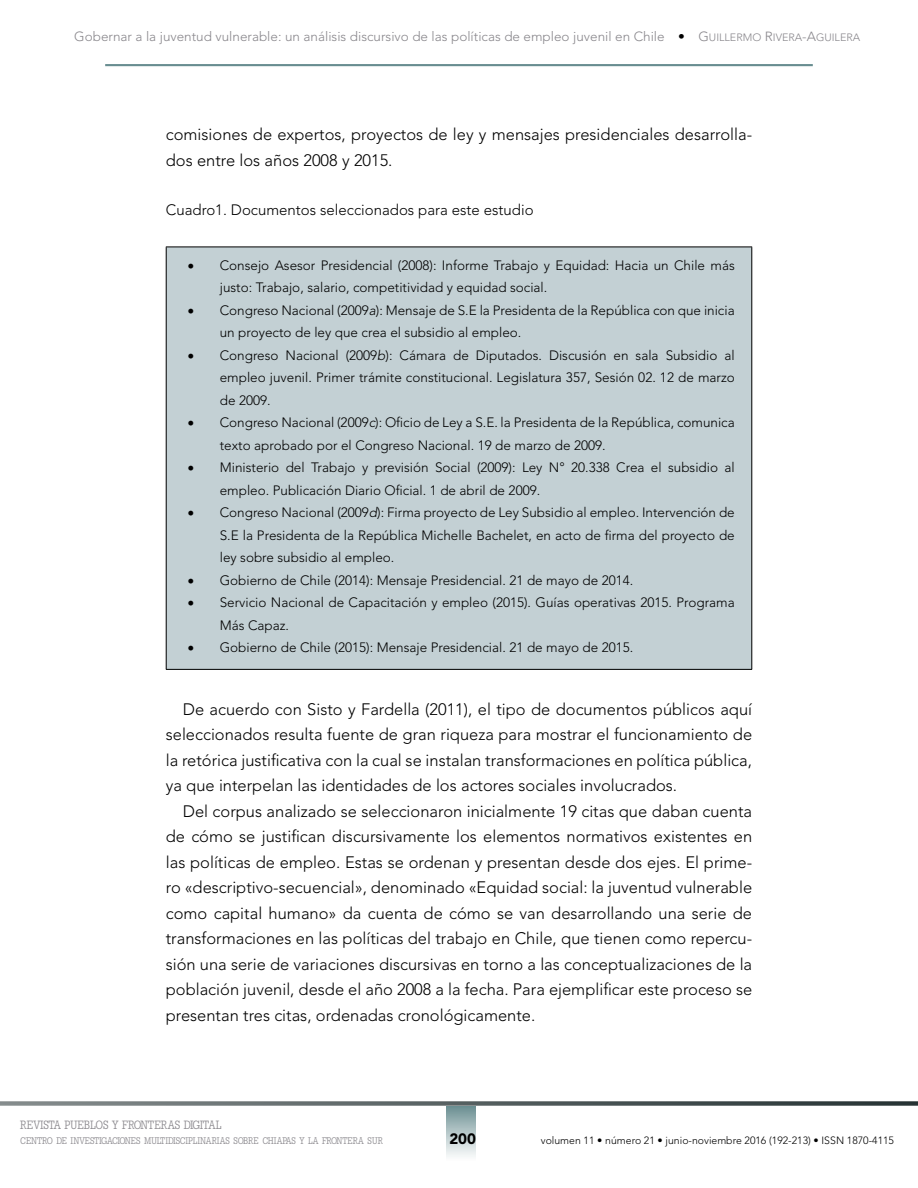
<style>
.page{position:relative;width:918px;height:1188px;background:#fff}
.page>*{position:absolute;margin:0;border:0;box-sizing:border-box;transform-origin:0 0}
.t1{font:300 16.5px/25.5px "Avenir LT Std";color:#000;text-align:justify}
.t2{font:300 15px "Avenir LT Std";color:#000}
.t3{font:900 15px "Avenir LT Std";color:#000}
.t4{font:300 13.5px/22.5px "Avenir LT Std";color:#000}
.t5{font:300 13.2px "Avenir LT Std";color:#89878c}
.t6{font:12px "Slab Tall X";color:#89878c;scale:.92 1}
.t7{font:300 10.5px "Avenir LT Std";color:#000}
.t8{font:9.6px "Slab Tall X SC800";color:#89878c;scale:.92 1}
.s1{color:#000}
.s2{font-family:"Avenir LT Std Light SC800";font-weight:400}
.s3{font-family:"Avenir LT Std Light SC800";font-weight:400;font-size:10.65px}
.s4{font-style:italic}
</style>
<div class="page">
<div style="left:0;top:1100px;width:918px;height:88px;background:#000;opacity:.75"></div>
<div style="left:447px;top:1106px;width:29px;height:56px;background:linear-gradient(to bottom,#6e9194,#fff)"></div>
<hr style="left:105px;top:64px;width:708px;height:2px;background:#688d90">
<hr style="left:105px;top:68px;width:708px;height:1px;background:#688d90">
<div style="left:166px;top:247px;width:586px;height:422px;background:#c3d0d4"></div>
<hr style="left:166px;top:247px;width:586px;height:1px;background:#000">
<hr style="left:166px;top:247px;width:1px;height:422px;background:#000">
<hr style="left:751px;top:247px;width:1px;height:422px;background:#000">
<hr style="left:166px;top:669px;width:586px;height:1px;background:#000">
<p class="t5" style="left:74px;top:28px;width:788px">Gobernar a la juventud vulnerable: un análisis discursivo de las políticas de empleo juvenil en Chile <span class="s1">•</span> <span class="s2">G</span><span class="s3">UILLERMO</span> <span class="s2">R</span><span class="s3">IVERA</span><span class="s2">-A</span><span class="s3">GUILERA</span></p>
<p class="t1" style="left:166px;top:122px;width:588px">comisiones de expertos, proyectos de ley y mensajes presidenciales desarrolla&shy;dos entre los años 2008 y 2015.</p>
<p class="t2" style="left:166px;top:201px;width:369px">Cuadro1. Documentos seleccionados para este estudio</p>
<p class="t4" style="left:220px;top:254px;width:517px;text-indent:-32px">• Consejo Asesor Presidencial (2008): Informe Trabajo y Equidad: Hacia un Chile más justo: Trabajo, salario, competitividad y equidad social.</p>
<p class="t4" style="left:220px;top:299px;width:516px;text-indent:-32px">• Congreso Nacional (2009<span class="s4">a</span>): Mensaje de S.E la Presidenta de la República con que inicia un proyecto de ley que crea el subsidio al empleo.</p>
<p class="t4" style="left:220px;top:344px;width:517px;text-align:justify;text-indent:-32px">• Congreso Nacional (2009<span class="s4">b</span>): Cámara de Diputados. Discusión en sala Subsidio al empleo juvenil. Primer trámite constitucional. Legislatura 357, Sesión 02. 12 de marzo de 2009.</p>
<p class="t4" style="left:220px;top:412px;width:517px;text-indent:-32px">• Congreso Nacional (2009<span class="s4">c</span>): Oficio de Ley a S.E. la Presidenta de la República, comunica texto aprobado por el Congreso Nacional. 19 de marzo de 2009.</p>
<p class="t4" style="left:220px;top:457px;width:517px;text-indent:-32px">• Ministerio del Trabajo y previsión Social (2009): Ley N° 20.338 Crea el subsidio al empleo. Publicación Diario Oficial. 1 de abril de 2009.</p>
<p class="t4" style="left:220px;top:502px;width:517px;text-align:justify;text-indent:-32px">• Congreso Nacional (2009<span class="s4">d</span>): Firma proyecto de Ley Subsidio al empleo. Intervención de S.E la Presidenta de la República Michelle Bachelet, en acto de firma del proyecto de ley sobre subsidio al empleo.</p>
<p class="t4" style="left:188px;top:569px;width:447px">• Gobierno de Chile (2014): Mensaje Presidencial. 21 de mayo de 2014.</p>
<p class="t4" style="left:220px;top:592px;width:517px;text-indent:-32px">• Servicio Nacional de Capacitación y empleo (2015). Guías operativas 2015. Programa<br>Más Capaz.</p>
<p class="t4" style="left:188px;top:637px;width:447px">• Gobierno de Chile (2015): Mensaje Presidencial. 21 de mayo de 2015.</p>
<p class="t1" style="left:166px;top:696px;width:588px;text-indent:17px">De acuerdo con Sisto y Fardella (2011), el tipo de documentos públicos aquí seleccionados resulta fuente de gran riqueza para mostrar el funcionamiento de la retórica justificativa con la cual se instalan transformaciones en política pública, ya que interpelan las identidades de los actores sociales involucrados.</p>
<p class="t1" style="left:166px;top:798px;width:588px;text-indent:17px">Del corpus analizado se seleccionaron inicialmente 19 citas que daban cuenta de cómo se justifican discursivamente los elementos normativos existentes en las políticas de empleo. Estas se ordenan y presentan desde dos ejes. El prime&shy;ro «descriptivo-secuencial», denominado «Equidad social: la juventud vulnerable como capital humano» da cuenta de cómo se van desarrollando una serie de transformaciones en las políticas del trabajo en Chile, que tienen como repercu&shy;sión una serie de variaciones discursivas en torno a las conceptualizaciones de la población juvenil, desde el año 2008 a la fecha. Para ejemplificar este proceso se presentan tres citas, ordenadas cronológicamente.</p>
<p class="t6" style="left:20px;top:1118px;width:220px">REVISTA PUEBLOS Y FRONTERAS DIGITAL</p>
<p class="t8" style="left:20px;top:1136px;width:396px">CENTRO DE INVESTIGACIONES MULTIDISCIPLINARIAS SOBRE CHIAPAS Y LA FRONTERA SUR</p>
<p class="t3" style="left:449px;top:1130px;width:28px">200</p>
<p class="t7" style="left:541px;top:1135px;width:355px">volumen 11 • número 21 • junio-noviembre 2016 (192-213) • ISSN 1870-4115</p>
</div>
